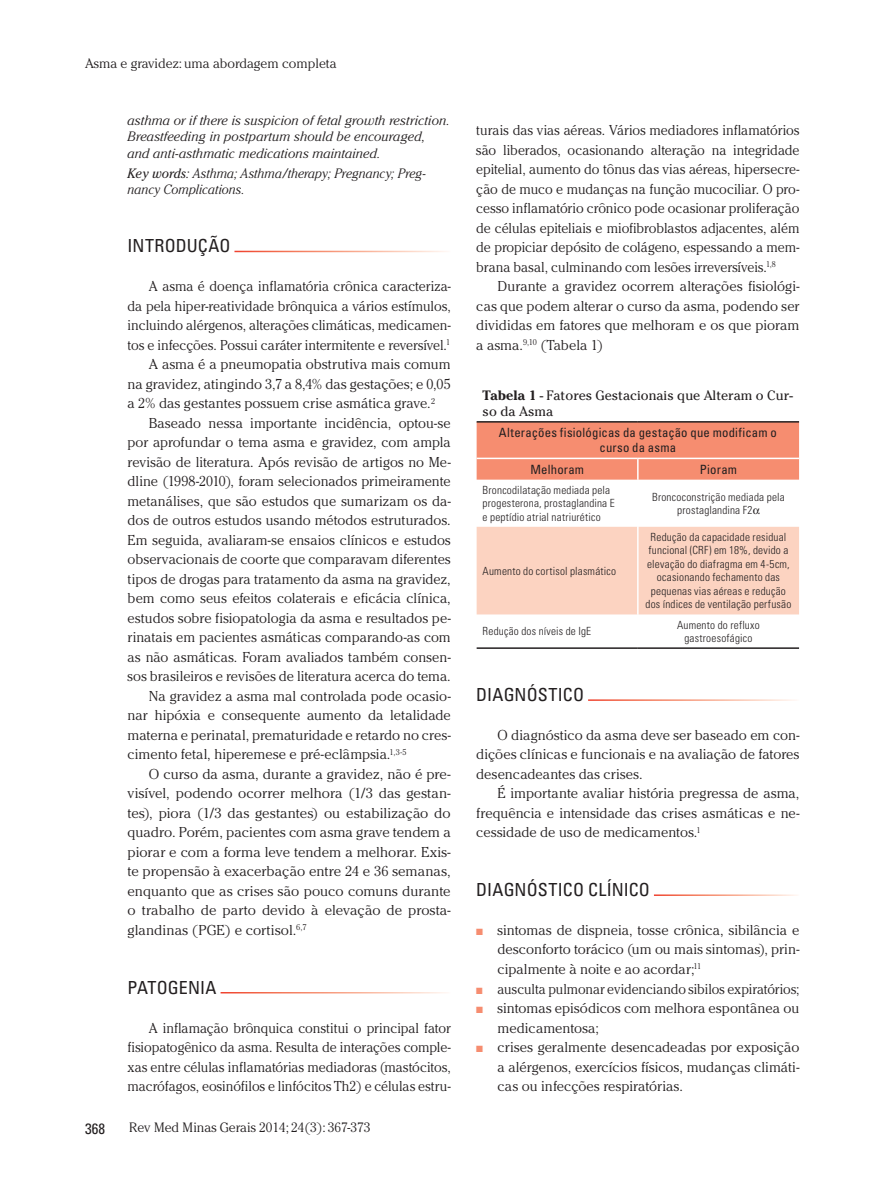
<style>
.page{position:relative;width:893px;height:1191px;background:#fff}
.page>*{position:absolute;margin:0;border:0;box-sizing:border-box;transform-origin:0 0}
.t1{font:condensed 18px "Univers LT Std";letter-spacing:.01em;color:#231f20}
.t2{font:condensed 15px "Univers LT Std";color:#231f20}
.t3{font:300 14.25px/19.5px "Cheltenham Std";color:#231f20;text-align:justify}
.t4{font:300 14.25px/19.5px "Cheltenham Std";color:#231f20;text-align:justify;scale:.96 1}
.t5{font:300 14.25px "Cheltenham Std";color:#231f20;scale:.95 1}
.t6{font:italic 300 13.5px/16.2px "Cheltenham Std";letter-spacing:.005em;color:#231f20}
.t7{font:300 13.5px "Cheltenham Std";color:#231f20}
.t8{font:italic 300 13.5px/16.2px "Cheltenham Std";letter-spacing:.005em;color:#231f20;scale:.96 1}
.t9{font:13.5px/16.2px "Cheltenham Std";color:#231f20}
.t10{font:condensed 12.75px/15.3px "Univers LT Std";letter-spacing:.015em;color:#231f20;text-align:center}
.t11{font:300 condensed 11.25px/13.5px "Univers LT Std";letter-spacing:.02em;color:#231f20}
.s1{font-weight:400}
.s2{font-weight:700}
.s3{color:#f68d70}
</style>
<div class="page">
<div style="left:477px;top:422px;width:322px;height:57px;background:#f68d70"></div>
<div style="left:477px;top:527px;width:322px;height:87px;background:#fcd3c1"></div>
<hr style="left:477px;top:421px;width:161px;height:1px;background:#231f20">
<hr style="left:638px;top:421px;width:161px;height:1px;background:#231f20">
<hr style="left:637px;top:459px;width:2px;height:20px;background:#fff">
<hr style="left:637px;top:527px;width:2px;height:87px;background:#fff">
<hr style="left:477px;top:647px;width:161px;height:2px;background:#231f20">
<hr style="left:638px;top:647px;width:161px;height:2px;background:#231f20">
<hr style="left:477px;top:457px;width:161px;height:2px;background:#fff">
<hr style="left:638px;top:457px;width:161px;height:2px;background:#fff">
<p class="t7" style="left:85px;top:56px;width:253px">Asma e gravidez: uma abordagem completa</p>
<p class="t6" style="left:128px;top:112px;width:324px">asthma or if there is suspicion of fetal growth restriction.<br>Breastfeeding in postpartum should be encouraged, and anti-asthmatic medications maintained.</p>
<p class="t8" style="left:128px;top:165px;width:312px"><span class="s1">Key words:</span> Asthma; Asthma/therapy; Pregnancy; Preg&shy;nancy Complications.</p>
<p class="t1" style="left:128px;top:234px;width:104px">INTRODUÇÃO</p>
<p class="t4" style="left:149px;top:276px;width:316px">A asma é doença inflamatória crônica caracteriza-</p>
<p class="t4" style="left:128px;top:296px;width:338px">da pela hiper-reatividade brônquica a vários estímulos,</p>
<p class="t4" style="left:128px;top:315px;width:338px">incluindo alérgenos, alterações climáticas, medicamen-</p>
<p class="t4" style="left:128px;top:335px;width:337px">tos e infecções. Possui caráter intermitente e reversível.<sup>1</sup></p>
<p class="t3" style="left:149px;top:354px;width:303px">A asma é a pneumopatia obstrutiva mais comum</p>
<p class="t3" style="left:128px;top:374px;width:325px">na gravidez, atingindo 3,7 a 8,4% das gestações; e 0,05</p>
<p class="t3" style="left:128px;top:393px;width:309px">a 2% das gestantes possuem crise asmática grave.<sup>2</sup></p>
<p class="t3" style="left:149px;top:413px;width:303px">Baseado nessa importante incidência, optou-se</p>
<p class="t3" style="left:128px;top:432px;width:325px">por aprofundar o tema asma e gravidez, com ampla</p>
<p class="t3" style="left:128px;top:452px;width:325px">revisão de literatura. Após revisão de artigos no Me-</p>
<p class="t3" style="left:128px;top:471px;width:325px">dline (1998-2010), foram selecionados primeiramente</p>
<p class="t3" style="left:128px;top:491px;width:325px">metanálises, que são estudos que sumarizam os da-</p>
<p class="t3" style="left:128px;top:510px;width:325px">dos de outros estudos usando métodos estruturados.</p>
<p class="t3" style="left:128px;top:530px;width:325px">Em seguida, avaliaram-se ensaios clínicos e estudos</p>
<p class="t3" style="left:128px;top:549px;width:325px">observacionais de coorte que comparavam diferentes</p>
<p class="t3" style="left:128px;top:569px;width:325px">tipos de drogas para tratamento da asma na gravidez,</p>
<p class="t3" style="left:128px;top:588px;width:325px">bem como seus efeitos colaterais e eficácia clínica,</p>
<p class="t3" style="left:128px;top:608px;width:325px">estudos sobre fisiopatologia da asma e resultados pe-</p>
<p class="t3" style="left:128px;top:627px;width:325px">rinatais em pacientes asmáticas comparando-as com</p>
<p class="t3" style="left:128px;top:647px;width:325px">as não asmáticas. Foram avaliados também consen-</p>
<p class="t3" style="left:128px;top:666px;width:325px">sos brasileiros e revisões de literatura acerca do tema.</p>
<p class="t3" style="left:149px;top:686px;width:303px">Na gravidez a asma mal controlada pode ocasio-</p>
<p class="t3" style="left:128px;top:705px;width:325px">nar hipóxia e consequente aumento da letalidade</p>
<p class="t3" style="left:128px;top:725px;width:325px">materna e perinatal, prematuridade e retardo no cres-</p>
<p class="t3" style="left:128px;top:744px;width:281px">cimento fetal, hiperemese e pré-eclâmpsia.<sup>1,3-5</sup></p>
<p class="t3" style="left:149px;top:764px;width:303px">O curso da asma, durante a gravidez, não é pre-</p>
<p class="t3" style="left:128px;top:783px;width:325px">visível, podendo ocorrer melhora (1/3 das gestan-</p>
<p class="t3" style="left:128px;top:803px;width:325px">tes), piora (1/3 das gestantes) ou estabilização do</p>
<p class="t3" style="left:128px;top:822px;width:325px">quadro. Porém, pacientes com asma grave tendem a</p>
<p class="t3" style="left:128px;top:842px;width:325px">piorar e com a forma leve tendem a melhorar. Exis-</p>
<p class="t3" style="left:128px;top:861px;width:325px">te propensão à exacerbação entre 24 e 36 semanas,</p>
<p class="t3" style="left:128px;top:881px;width:325px">enquanto que as crises são pouco comuns durante</p>
<p class="t3" style="left:128px;top:900px;width:325px">o trabalho de parto devido à elevação de prosta-</p>
<p class="t3" style="left:128px;top:920px;width:180px">glandinas (PGE) e cortisol.<sup>6,7</sup></p>
<p class="t1" style="left:128px;top:975px;width:90px">PATOGENIA</p>
<p class="t4" style="left:128px;top:1017px;width:338px;text-indent:21px">A inflamação brônquica constitui o principal fator fisiopatogênico da asma. Resulta de interações comple&shy;xas entre células inflamatórias mediadoras (mastócitos, macrófagos, eosinófilos e linfócitos Th2) e células estru-</p>
<p class="t2" style="left:85px;top:1119px;width:21px">368</p>
<p class="t7" style="left:129px;top:1120px;width:243px">Rev Med Minas Gerais 2014; 24(3): 367-373</p>
<p class="t4" style="left:476px;top:120px;width:338px">turais das vias aéreas. Vários mediadores inflamatórios são liberados, ocasionando alteração na integridade epitelial, aumento do tônus das vias aéreas, hipersecre&shy;ção de muco e mudanças na função mucociliar. O pro&shy;cesso inflamatório crônico pode ocasionar proliferação de células epiteliais e miofibroblastos adjacentes, além de propiciar depósito de colágeno, espessando a mem&shy;brana basal, culminando com lesões irreversíveis.<sup>1,8</sup></p>
<p class="t3" style="left:476px;top:276px;width:325px;text-indent:21px">Durante a gravidez ocorrem alterações fisiológi&shy;cas que podem alterar o curso da asma, podendo ser divididas em fatores que melhoram e os que pioram a asma.<sup>9,10</sup> (Tabela 1)</p>
<p class="t9" style="left:483px;top:387px;width:312px"><span class="s2">Tabela 1</span> - Fatores Gestacionais que Alteram o Cur&shy;so da Asma</p>
<p class="t10" style="left:499px;top:425px;width:279px">Alterações fisiológicas da gestação que modificam o curso da asma</p>
<p class="t10" style="left:530px;top:461px;width:55px">Melhoram</p>
<p class="t10" style="left:700px;top:461px;width:39px">Pioram</p>
<p class="t11" style="left:483px;top:483px;width:134px">Broncodilatação mediada pela progesterona, prostaglandina E e peptídio atrial natriurético</p>
<p class="t11" style="left:677px;top:490px;width:109px;text-indent:-25px">Broncoconstrição mediada pela prostaglandina F2</p>
<p class="t11" style="left:483px;top:564px;width:135px">Aumento do cortisol plasmático</p>
<p class="t11" style="left:645px;top:530px;width:147px;text-align:center">Redução da capacidade residual funcional (CRF) em 18%, devido a elevação do diafragma em 4-5cm, ocasionando fechamento das pequenas vias aéreas e redução dos índices de ventilação perfusão</p>
<p class="t11" style="left:483px;top:624px;width:110px">Redução dos níveis de IgE</p>
<p class="t11" style="left:677px;top:618px;width:84px;text-align:center">Aumento do refluxo gastroesofágico</p>
<p class="t1" style="left:476px;top:683px;width:109px">DIAGNÓSTICO</p>
<p class="t3" style="left:476px;top:725px;width:325px;text-indent:21px">O diagnóstico da asma deve ser baseado em con&shy;dições clínicas e funcionais e na avaliação de fatores desencadeantes das crises.</p>
<p class="t3" style="left:476px;top:783px;width:325px;text-indent:21px">É importante avaliar história pregressa de asma, frequência e intensidade das crises asmáticas e ne&shy;cessidade de uso de medicamentos.<sup>1</sup></p>
<p class="t1" style="left:476px;top:878px;width:175px">DIAGNÓSTICO CLÍNICO</p>
<p class="t3" style="left:497px;top:920px;width:303px;text-indent:-21px"><span class="s3">■</span> sintomas de dispneia, tosse crônica, sibilância e desconforto torácico (um ou mais sintomas), prin&shy;cipalmente à noite e ao acordar;<sup>11</sup></p>
<p class="t5" style="left:476px;top:980px;width:342px"><span class="s3">■</span> ausculta pulmonar evidenciando sibilos expiratórios;</p>
<p class="t3" style="left:497px;top:998px;width:303px;text-indent:-21px"><span class="s3">■</span> sintomas episódicos com melhora espontânea ou medicamentosa;</p>
<p class="t3" style="left:497px;top:1037px;width:303px;text-indent:-21px"><span class="s3">■</span> crises geralmente desencadeadas por exposição a alérgenos, exercícios físicos, mudanças climáti&shy;cas ou infecções respiratórias.</p>
</div>
